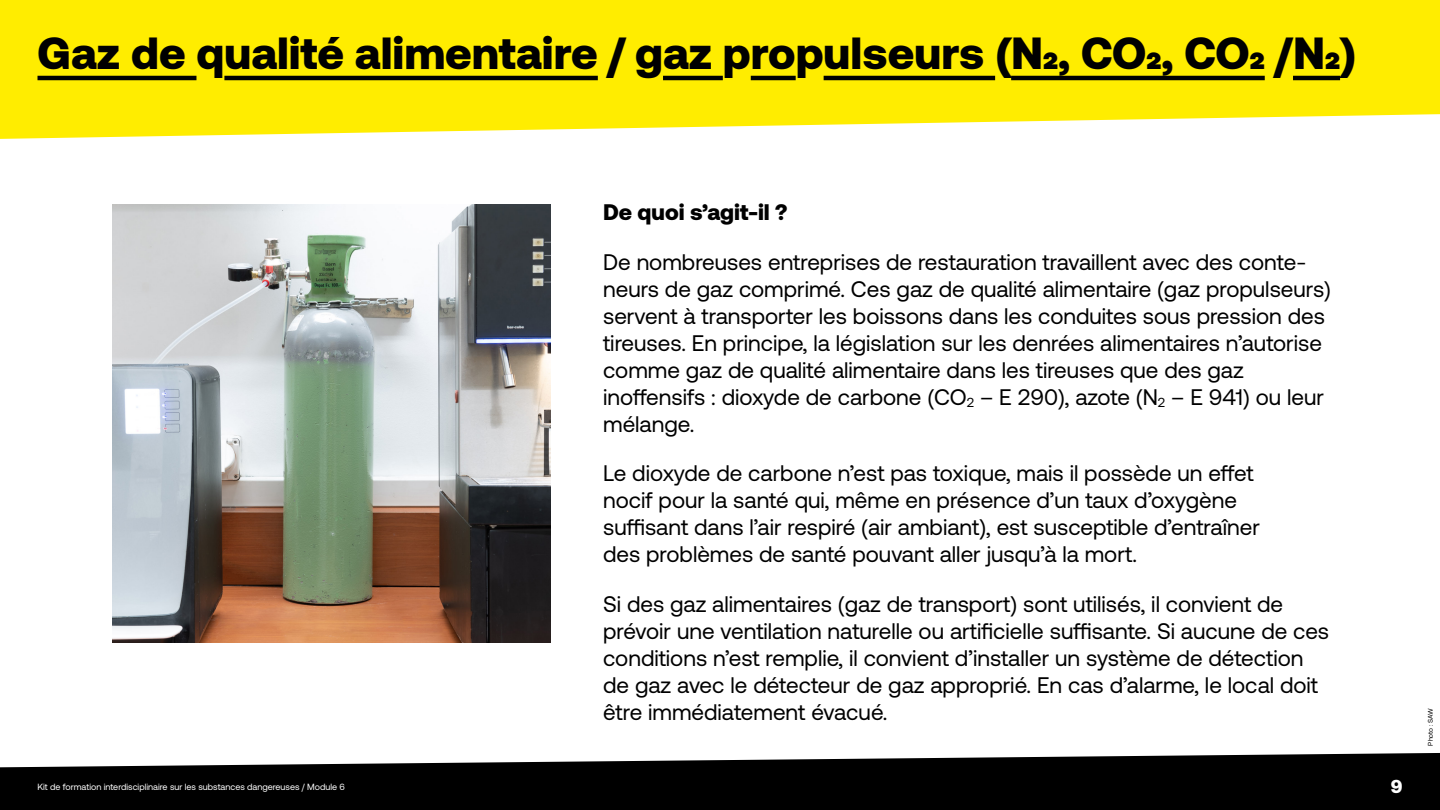
<style>
.page{position:relative;width:1440px;height:810px;background:#fff}
.page>*{position:absolute;margin:0;border:0;box-sizing:border-box;transform-origin:0 0}
.t1{font:900 45px "Aeonik";color:#000}
.t2{font:22.5px/27px "Aeonik";color:#000}
.t3{font:900 22.5px "Aeonik";color:#000}
.t4{font:900 18.75px "Aeonik";color:#fff}
.t5{font:9px "Aeonik";color:#fff}
.t6{font:6.75px "Aeonik";letter-spacing:-.01em;color:#000}
</style>
<div class="page">
<svg style="left:0;top:753px;width:1440px;height:57px;fill:#000"></svg>
<svg style="left:0;top:0;width:1440px;height:139px;fill:#ffed00"></svg>
<hr style="left:38px;top:76px;width:158px;height:4px;background:#000">
<hr style="left:224px;top:76px;width:374px;height:4px;background:#000">
<hr style="left:663px;top:76px;width:60px;height:4px;background:#000">
<hr style="left:751px;top:76px;width:45px;height:4px;background:#000">
<hr style="left:824px;top:76px;width:171px;height:4px;background:#000">
<hr style="left:1011px;top:76px;width:254px;height:4px;background:#000">
<hr style="left:1293px;top:76px;width:47px;height:4px;background:#000">
<img style="left:112px;top:205px;width:438px;height:438px">
<h1 class="t1" style="left:38px;top:27px;width:1320px">Gaz de qualité alimentaire / gaz propulseurs (N2, CO2, CO2 /N2)</h1>
<p class="t3" style="left:603px;top:199px;width:186px">De quoi s’agit-il ?</p>
<p class="t2" style="left:603px;top:248px;width:729px">De nombreuses entreprises de restauration travaillent avec des conte&shy;neurs de gaz comprimé. Ces gaz de qualité alimentaire (gaz propulseurs) servent à transporter les boissons dans les conduites sous pression des tireuses. En principe, la législation sur les denrées alimentaires n’autorise comme gaz de qualité alimentaire dans les tireuses que des gaz inoffensifs : dioxyde de carbone (CO<sub>2</sub> – E 290), azote (N<sub>2</sub> – E 941) ou leur mélange.</p>
<p class="t2" style="left:603px;top:460px;width:658px">Le dioxyde de carbone n’est pas toxique, mais il possède un effet nocif pour la santé qui, même en présence d’un taux d’oxygène suffisant dans l’air respiré (air ambiant), est susceptible d’entraîner des problèmes de santé pouvant aller jusqu’à la mort.</p>
<p class="t2" style="left:603px;top:590px;width:728px">Si des gaz alimentaires (gaz de transport) sont utilisés, il convient de prévoir une ventilation naturelle ou artificielle suffisante. Si aucune de ces conditions n’est remplie, il convient d’installer un système de détection de gaz avec le détecteur de gaz approprié. En cas d’alarme, le local doit être immédiatement évacué.</p>
<p class="t5" style="left:38px;top:782px;width:309px">Kit de formation interdisciplinaire sur les substances dangereuses / Module 6</p>
<p class="t4" style="left:1391px;top:775px;width:13px">9</p>
<p class="t6" style="left:1427px;top:746px;width:39px;rotate:-90deg">Photo : SAW</p>
</div>
